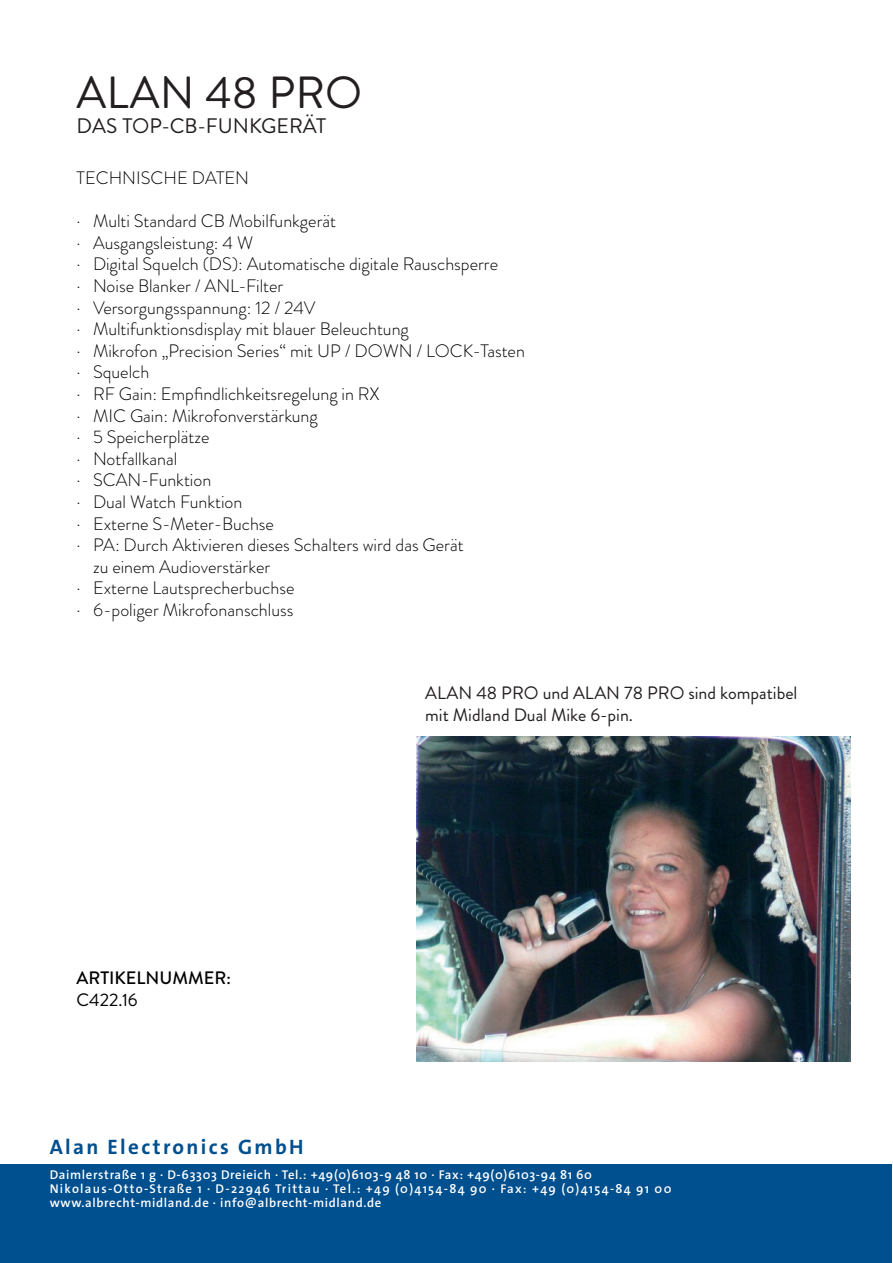
<style>
.page{position:relative;width:893px;height:1263px;background:#fff}
.page>*{position:absolute;margin:0;border:0;box-sizing:border-box;transform-origin:0 0}
.t1{font:45px "Brandon Grotesque";color:#231f20}
.t2{font:700 21px "The Sans Os F";letter-spacing:.11em;color:#004f8f}
.t3{font:21px "Brandon Grotesque";color:#231f20}
.t4{font:300 18px "Brandon Grotesque";color:#000001}
.t5{font:18px/21.6px "Brandon Grotesque";color:#231f20}
.t6{font:500 18px "Brandon Grotesque";color:#000001}
.t7{font:18px "Brandon Grotesque";color:#000001}
.t8{font:600 12.75px/14.2px "The Sans Os F";letter-spacing:.05em;color:#fff}
</style>
<div class="page">
<div style="left:0;top:1164px;width:891px;height:99px;background:#004f8f"></div>
<img style="left:417px;top:736px;width:433px;height:325px">
<h1 class="t1" style="left:77px;top:61px;width:287px">ALAN 48 PRO</h1>
<p class="t3" style="left:77px;top:111px;width:251px">DAS TOP-CB-FUNKGERÄT</p>
<p class="t4" style="left:77px;top:165px;width:174px">TECHNISCHE DATEN</p>
<p class="t4" style="left:77px;top:209px;width:261px">· Multi Standard CB Mobilfunkgerät</p>
<p class="t4" style="left:77px;top:230px;width:178px">· Ausgangsleistung: 4 W</p>
<p class="t4" style="left:77px;top:252px;width:423px">· Digital Squelch (DS): Automatische digitale Rauschsperre</p>
<p class="t4" style="left:77px;top:273px;width:208px">· Noise Blanker / ANL-Filter</p>
<p class="t4" style="left:77px;top:295px;width:241px">· Versorgungsspannung: 12 / 24V</p>
<p class="t4" style="left:77px;top:317px;width:334px">· Multifunktionsdisplay mit blauer Beleuchtung</p>
<p class="t4" style="left:77px;top:338px;width:450px">· Mikrofon „Precision Series“ mit UP / DOWN / LOCK-Tasten</p>
<p class="t4" style="left:77px;top:360px;width:74px">· Squelch</p>
<p class="t4" style="left:77px;top:381px;width:305px">· RF Gain: Empfindlichkeitsregelung in RX</p>
<p class="t4" style="left:77px;top:403px;width:243px">· MIC Gain: Mikrofonverstärkung</p>
<p class="t4" style="left:77px;top:425px;width:134px">· 5 Speicherplätze</p>
<p class="t4" style="left:77px;top:446px;width:102px">· Notfallkanal</p>
<p class="t4" style="left:77px;top:468px;width:136px">· SCAN-Funktion</p>
<p class="t4" style="left:77px;top:489px;width:167px">· Dual Watch Funktion</p>
<p class="t4" style="left:77px;top:511px;width:199px">· Externe S-Meter-Buchse</p>
<p class="t4" style="left:77px;top:533px;width:389px">· PA: Durch Aktivieren dieses Schalters wird das Gerät</p>
<p class="t4" style="left:93px;top:554px;width:179px">zu einem Audioverstärker</p>
<p class="t4" style="left:77px;top:576px;width:219px">· Externe Lautsprecherbuchse</p>
<p class="t4" style="left:77px;top:597px;width:218px">· 6-poliger Mikrofonanschluss</p>
<p class="t6" style="left:77px;top:966px;width:156px">ARTIKELNUMMER:</p>
<p class="t7" style="left:77px;top:987px;width:63px">C422.16</p>
<p class="t5" style="left:425px;top:683px;width:374px">ALAN 48 PRO und ALAN 78 PRO sind kompatibel mit Midland Dual Mike 6-pin.</p>
<p class="t2" style="left:50px;top:1133px;width:255px">Alan Electronics GmbH</p>
<p class="t8" style="left:50px;top:1167px;width:623px">Daimlerstraße 1 g · D-63303 Dreieich · Tel.: +49(0)6103-9 48 10 · Fax: +49(0)6103-94 81 60<br>Nikolaus-Otto-Straße 1 · D-22946 Trittau · Tel.: +49 (0)4154-84 90 · Fax: +49 (0)4154-84 91 00 www.albrecht-midland.de · info@albrecht-midland.de</p>
</div>
